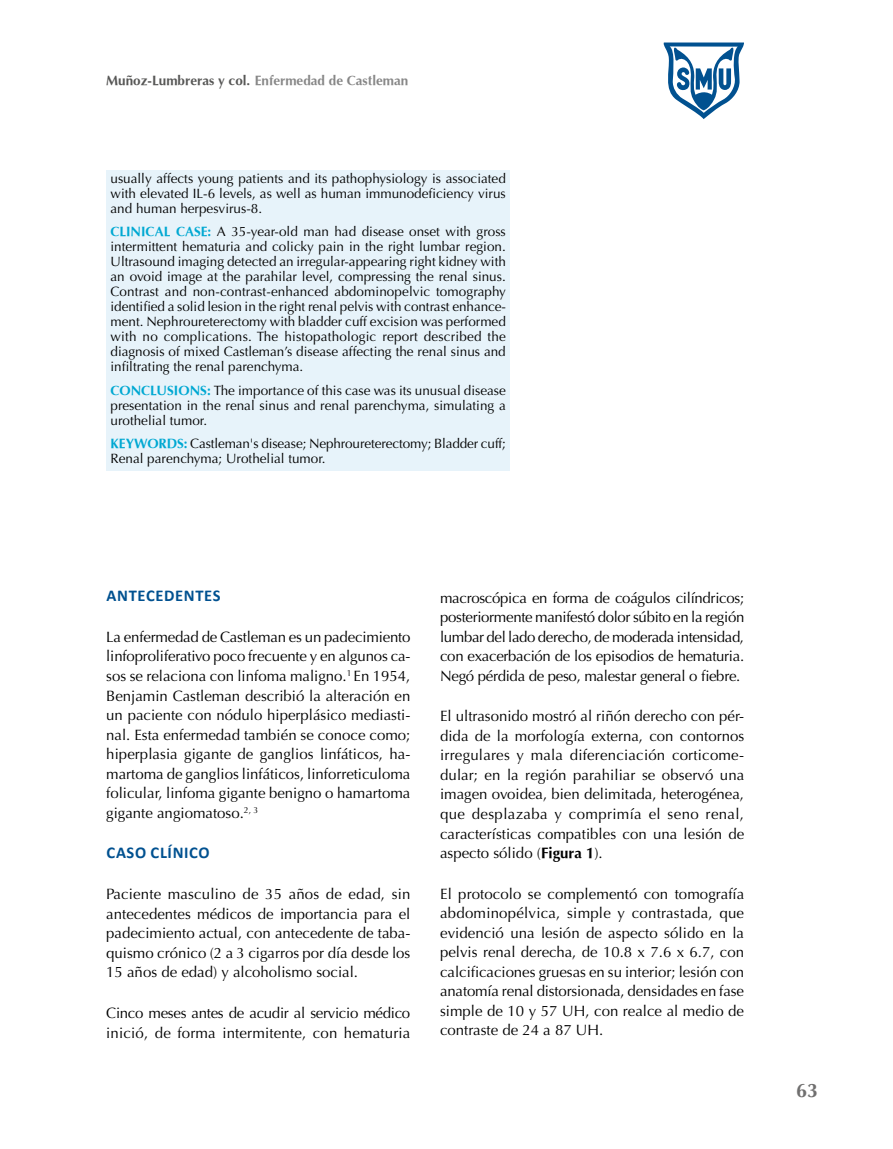
<style>
.page{position:relative;width:893px;height:1149px;background:#fff}
.page>*{position:absolute;margin:0;border:0;box-sizing:border-box;transform-origin:0 0}
.t1{font:700 19.5px "Optima";color:#706f6f}
.t2{font:700 16.5px "Calibri";letter-spacing:.04em;color:#015190}
.t3{font:15px/19.5px "Optima";color:#000;text-align:justify}
.t4{font:13.5px/15px "Optima";color:#000;text-align:justify}
.t5{font:700 13.5px "Optima";color:#878787}
.s1{color:#575756}
.s2{font-weight:700;color:#00a8d2}
.s3{font-weight:700}
</style>
<div class="page">
<div style="left:106px;top:170px;width:404px;height:300px;background:#e7f3fa"></div>
<svg style="left:663px;top:42px;width:81px;height:77px"></svg>
<p class="t5" style="left:106px;top:73px;width:304px"><span class="s1">Muñoz-Lumbreras y col.</span> Enfermedad de Castleman</p>
<p class="t4" style="left:111px;top:171px;width:397px">usually affects young patients and its pathophysiology is associated with elevated IL-6 levels, as well as human immunodeficiency virus and human herpesvirus-8.</p>
<p class="t4" style="left:111px;top:224px;width:397px"><span class="s2">CLINICAL CASE:</span> A 35-year-old man had disease onset with gross intermittent hematuria and colicky pain in the right lumbar region.<br>Ultrasound imaging detected an irregular-appearing right kidney with an ovoid image at the parahilar level, compressing the renal sinus.<br>Contrast and non-contrast-enhanced abdominopelvic tomography identified a solid lesion in the right renal pelvis with contrast enhance&shy;ment. Nephroureterectomy with bladder cuff excision was performed with no complications. The histopathologic report described the diagnosis of mixed Castleman’s disease affecting the renal sinus and infiltrating the renal parenchyma.</p>
<p class="t4" style="left:111px;top:383px;width:397px"><span class="s2">CONCLUSIONS:</span> The importance of this case was its unusual disease presentation in the renal sinus and renal parenchyma, simulating a urothelial tumor.</p>
<p class="t4" style="left:111px;top:436px;width:397px"><span class="s2">KEYWORDS:</span> Castleman's disease; Nephroureterectomy; Bladder cuff;<br>Renal parenchyma; Urothelial tumor.</p>
<p class="t2" style="left:107px;top:585px;width:115px">ANTECEDENTES</p>
<p class="t3" style="left:106px;top:627px;width:306px">La enfermedad de Castleman es un padecimiento linfoproliferativo poco frecuente y en algunos ca&shy;sos se relaciona con linfoma maligno.<sup>1</sup> En 1954, Benjamin Castleman describió la alteración en un paciente con nódulo hiperplásico mediasti&shy;nal. Esta enfermedad también se conoce como; hiperplasia gigante de ganglios linfáticos, ha&shy;martoma de ganglios linfáticos, linforreticuloma folicular, linfoma gigante benigno o hamartoma gigante angiomatoso.<sup>2,</sup> <sup>3</sup></p>
<p class="t2" style="left:107px;top:842px;width:105px">CASO CLÍNICO</p>
<p class="t3" style="left:106px;top:884px;width:306px">Paciente masculino de 35 años de edad, sin antecedentes médicos de importancia para el padecimiento actual, con antecedente de taba&shy;quismo crónico (2 a 3 cigarros por día desde los 15 años de edad) y alcoholismo social.</p>
<p class="t3" style="left:106px;top:1003px;width:306px">Cinco meses antes de acudir al servicio médico inició, de forma intermitente, con hematuria</p>
<p class="t3" style="left:440px;top:587px;width:306px">macroscópica en forma de coágulos cilíndricos; posteriormente manifestó dolor súbito en la región lumbar del lado derecho, de moderada intensidad, con exacerbación de los episodios de hematuria.<br>Negó pérdida de peso, malestar general o fiebre.</p>
<p class="t3" style="left:440px;top:706px;width:306px">El ultrasonido mostró al riñón derecho con pér&shy;dida de la morfología externa, con contornos irregulares y mala diferenciación corticome&shy;dular; en la región parahiliar se observó una imagen ovoidea, bien delimitada, heterogénea, que desplazaba y comprimía el seno renal, características compatibles con una lesión de aspecto sólido (<span class="s3">Figura 1</span>).</p>
<p class="t3" style="left:440px;top:883px;width:306px">El protocolo se complementó con tomografía abdominopélvica, simple y contrastada, que evidenció una lesión de aspecto sólido en la pelvis renal derecha, de 10.8 x 7.6 x 6.7, con calcificaciones gruesas en su interior; lesión con anatomía renal distorsionada, densidades en fase simple de 10 y 57 UH, con realce al medio de contraste de 24 a 87 UH.</p>
<h1 class="t1" style="left:796px;top:1079px;width:23px">63</h1>
</div>
